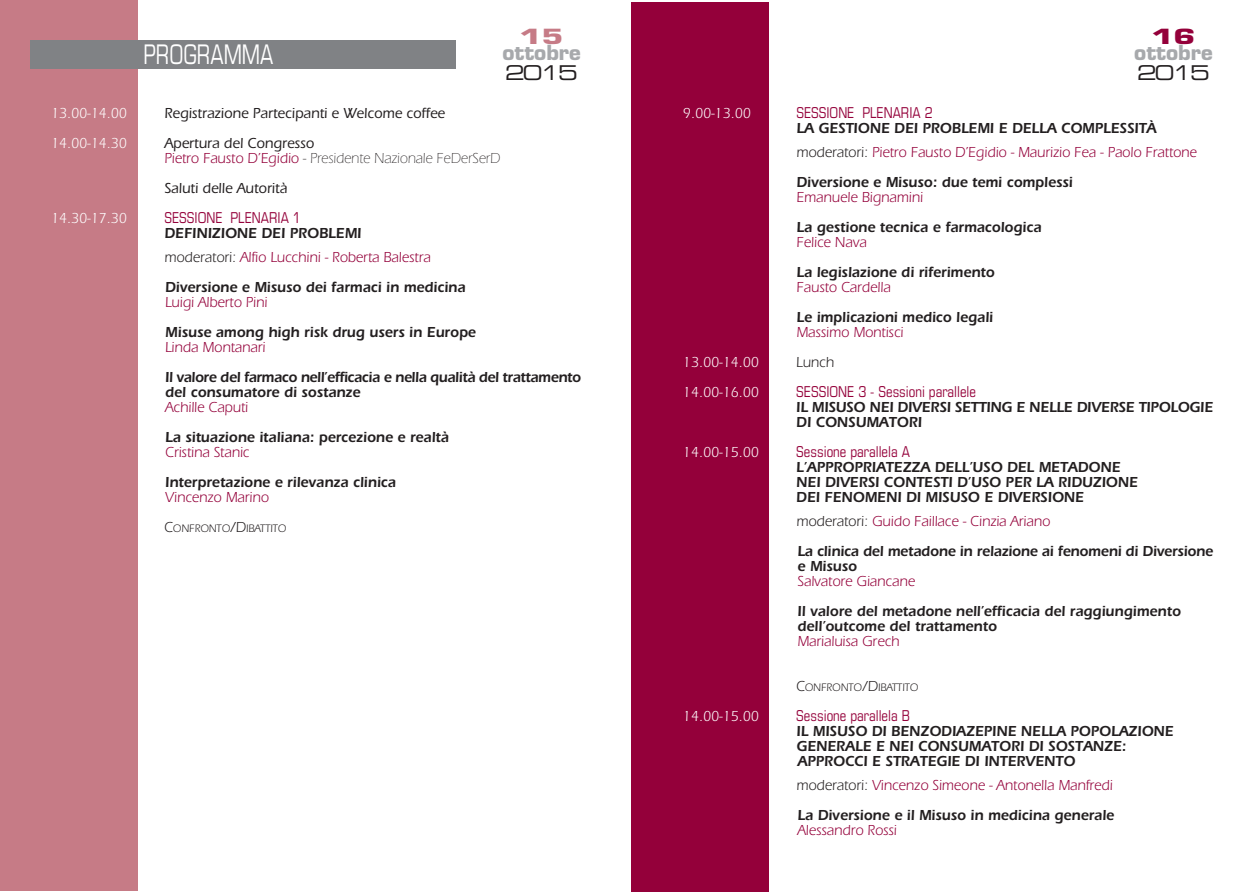
<style>
.page{position:relative;width:1260px;height:892px;background:#fff}
.page>*{position:absolute;margin:0;border:0;box-sizing:border-box;transform-origin:0 0}
.t1{font:condensed 27px "Eurostile";color:#fff;scale:.85 1}
.t2{font:700 20.4px "Eurostile";color:#a7a9ac}
.t3{font:20.4px "Eurostile Extended Two";letter-spacing:-.1em;color:#231f20}
.t4{font:700 20.4px "Eurostile";color:#c67b86;scale:1.5 1}
.t5{font:700 20.4px "Eurostile";color:#94003a;scale:1.5 1}
.t6{font:600 15px/15px "Itc Eras";color:#231f20;scale:.95 1}
.t7{font:15px/24px "Itc Eras";color:#94003a;scale:.95 1}
.t8{font:condensed 15px "Eurostile";color:#94003a;scale:.95 1}
.t9{font:15px "Itc Eras";color:#fff;scale:.95 1}
.t10{font:600 15px/15px "Itc Eras";letter-spacing:-.025em;color:#231f20;scale:.95 1}
.t11{font:300 15px/15px "Itc Eras";color:#231f20;scale:.95 1}
.t12{font:500 15px "Itc Eras";color:#231f20;scale:.95 1}
.t13{font:15px "Itc Eras";color:#231f20;scale:.95 1}
.t14{font:11.25px "Itc Eras";color:#231f20;scale:.95 1}
.s1{font-weight:500}
.s2{font-weight:400;color:#94003a}
.s3{font-weight:600;color:#231f20}
.s4{color:#231f20}
.s5{font-size:15px}
.s6{font-weight:400}
</style>
<div class="page">
<div style="left:631px;top:2px;width:137px;height:889px;background:#94003a"></div>
<div style="left:0;top:0;width:137px;height:891px;background:#c67b86"></div>
<div style="left:30px;top:40px;width:425px;height:29px;background:#808285"></div>
<h1 class="t1" style="left:143px;top:44px;width:154px">PROGRAMMA</h1>
<h2 class="t4" style="left:519px;top:28px;width:31px">15</h2>
<h2 class="t2" style="left:502px;top:44px;width:80px">ottobre</h2>
<h2 class="t3" style="left:505px;top:65px;width:74px">2015</h2>
<p class="t9" style="left:51px;top:108px;width:81px">13.00-14.00</p>
<p class="t12" style="left:164px;top:108px;width:297px">Registrazione Partecipanti e Welcome coffee</p>
<p class="t9" style="left:51px;top:138px;width:81px">14.00-14.30</p>
<p class="t11" style="left:164px;top:137px;width:355px"><span class="s1">Apertura del Congresso<br></span><span class="s2">Pietro Fausto D’Egidio</span> - Presidente Nazionale FeDerSerD</p>
<p class="t12" style="left:164px;top:183px;width:131px">Saluti delle Autorità</p>
<p class="t9" style="left:51px;top:213px;width:81px">14.30-17.30</p>
<p class="t8" style="left:164px;top:212px;width:145px">SESSIONE PLENARIA 1</p>
<p class="t7" style="left:164px;top:223px;width:281px"><span class="s3">DEFINIZIONE DEI PROBLEMI </span><span class="s4">moderatori:</span> Alfio Lucchini - Roberta Balestra</p>
<p class="t6" style="left:165px;top:281px;width:317px">Diversione e Misuso dei farmaci in medicina</p>
<p class="t7" style="left:165px;top:292px;width:109px">Luigi Alberto Pini</p>
<p class="t6" style="left:165px;top:326px;width:328px">Misuse among high risk drug users in Europe</p>
<p class="t7" style="left:165px;top:337px;width:107px">Linda Montanari</p>
<p class="t10" style="left:165px;top:371px;width:439px">Il valore del farmaco nell’efficacia e nella qualità del trattamento del consumatore di sostanze</p>
<p class="t7" style="left:165px;top:397px;width:89px">Achille Caputi</p>
<p class="t6" style="left:165px;top:431px;width:300px">La situazione italiana: percezione e realtà</p>
<p class="t7" style="left:165px;top:442px;width:90px">Cristina Stanic</p>
<p class="t6" style="left:165px;top:476px;width:244px">Interpretazione e rilevanza clinica</p>
<p class="t7" style="left:165px;top:487px;width:111px">Vincenzo Marino</p>
<p class="t14" style="left:164px;top:524px;width:130px"><span class="s5">C</span>ONFRONTO<span class="s5">/D</span>IBATTITO</p>
<h2 class="t5" style="left:1151px;top:28px;width:31px">16</h2>
<h2 class="t2" style="left:1133px;top:44px;width:80px">ottobre</h2>
<h2 class="t3" style="left:1136px;top:65px;width:74px">2015</h2>
<p class="t9" style="left:682px;top:108px;width:73px">9.00-13.00</p>
<p class="t8" style="left:796px;top:107px;width:145px">SESSIONE PLENARIA 2</p>
<p class="t7" style="left:796px;top:117px;width:423px"><span class="s3">LA GESTIONE DEI PROBLEMI E DELLA COMPLESSITÀ </span><span class="s4">moderatori:</span> Pietro Fausto D’Egidio - Maurizio Fea - Paolo Frattone</p>
<p class="t6" style="left:796px;top:176px;width:292px">Diversione e Misuso: due temi complessi</p>
<p class="t7" style="left:796px;top:186px;width:134px">Emanuele Bignamini</p>
<p class="t6" style="left:796px;top:221px;width:259px">La gestione tecnica e farmacologica</p>
<p class="t7" style="left:796px;top:231px;width:75px">Felice Nava</p>
<p class="t6" style="left:796px;top:266px;width:210px">La legislazione di riferimento</p>
<p class="t7" style="left:796px;top:276px;width:100px">Fausto Cardella</p>
<p class="t6" style="left:796px;top:311px;width:208px">Le implicazioni medico legali</p>
<p class="t7" style="left:796px;top:321px;width:114px">Massimo Montisci</p>
<p class="t9" style="left:682px;top:357px;width:81px">13.00-14.00</p>
<p class="t13" style="left:796px;top:357px;width:41px">Lunch</p>
<p class="t9" style="left:682px;top:387px;width:81px">14.00-16.00</p>
<p class="t8" style="left:796px;top:386px;width:191px">SESSIONE 3 - Sessioni parallele</p>
<p class="t6" style="left:796px;top:401px;width:440px">IL MISUSO NEI DIVERSI SETTING E NELLE DIVERSE TIPOLOGIE<br>DI CONSUMATORI</p>
<p class="t9" style="left:682px;top:447px;width:81px">14.00-15.00</p>
<p class="t8" style="left:796px;top:446px;width:121px">Sessione parallela A</p>
<p class="t6" style="left:796px;top:461px;width:361px">L’APPROPRIATEZZA DELL’USO DEL METADONE<br>NEI DIVERSI CONTESTI D’USO PER LA RIDUZIONE<br>DEI FENOMENI DI MISUSO E DIVERSIONE</p>
<p class="t6" style="left:796px;top:507px;width:440px;line-height:30px"><span class="s6">moderatori:</span> <span class="s2">Guido Faillace - Cinzia Ariano<br></span>La clinica del metadone in relazione ai fenomeni di Diversione</p>
<p class="t6" style="left:797px;top:560px;width:64px">e Misuso</p>
<p class="t7" style="left:797px;top:570px;width:125px">Salvatore Giancane</p>
<p class="t6" style="left:797px;top:605px;width:405px">Il valore del metadone nell’efficacia del raggiungimento dell’outcome del trattamento</p>
<p class="t7" style="left:797px;top:630px;width:109px">Marialuisa Grech</p>
<p class="t14" style="left:796px;top:683px;width:130px"><span class="s5">C</span>ONFRONTO<span class="s5">/D</span>IBATTITO</p>
<p class="t9" style="left:682px;top:711px;width:81px">14.00-15.00</p>
<p class="t8" style="left:796px;top:710px;width:121px">Sessione parallela B</p>
<p class="t6" style="left:796px;top:725px;width:398px">IL MISUSO DI BENZODIAZEPINE NELLA POPOLAZIONE<br>GENERALE E NEI CONSUMATORI DI SOSTANZE:<br>APPROCCI E STRATEGIE DI INTERVENTO</p>
<p class="t6" style="left:796px;top:771px;width:336px;line-height:30px"><span class="s6">moderatori:</span> <span class="s2">Vincenzo Simeone - Antonella Manfredi<br></span>La Diversione e il Misuso in medicina generale</p>
<p class="t7" style="left:797px;top:819px;width:106px">Alessandro Rossi</p>
</div>
